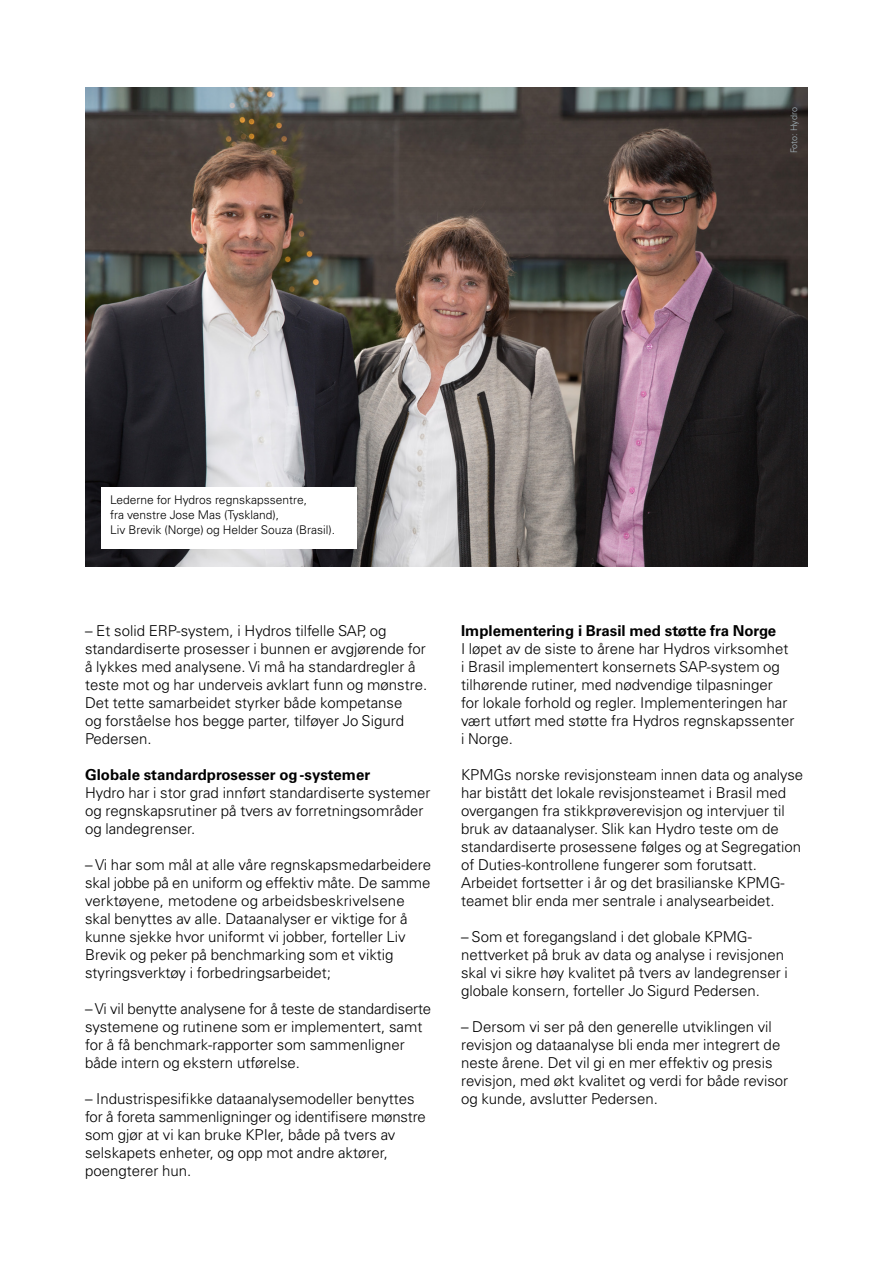
<style>
.page{position:relative;width:893px;height:1263px;background:#fff}
.page>*{position:absolute;margin:0;border:0;box-sizing:border-box;transform-origin:0 0}
.Brødtekst{font:300 15px/18px "Univers LT Pro 45";color:#000}
.Mellomtittel{font:700 15px "Univers LT Pro 65";color:#000}
.Brødtekst-2{font:300 12px/15px "Univers LT Pro 45";color:#000}
.Brødtekst-3{font:300 9px "Univers LT Pro 45";color:#a5b5bd}
</style>
<div class="page">
<img style="left:85px;top:87px;width:723px;height:479px">
<div style="left:102px;top:487px;width:255px;height:62px;background:#fff"></div>
<p class="Brødtekst-3" style="left:789px;top:153px;width:48px;rotate:-90deg">Foto: Hydro</p>
<p class="Brødtekst-2" style="left:110px;top:492px;width:227px">Lederne for Hydros regnskapssentre,<br>fra venstre Jose Mas (Tyskland),<br>Liv Brevik (Norge) og Helder Souza (Brasil).</p>
<p class="Brødtekst" style="left:85px;top:621px;width:344px">– Et solid ERP-system, i Hydros tilfelle SAP, og standardiserte prosesser i bunnen er avgjørende for å lykkes med analysene. Vi må ha standardregler å teste mot og har underveis avklart funn og mønstre.<br>Det tette samarbeidet styrker både kompetanse<br>og forståelse hos begge parter, tilføyer Jo Sigurd Pedersen.</p>
<p class="Mellomtittel" style="left:85px;top:765px;width:287px">Globale standardprosesser og -systemer</p>
<p class="Brødtekst" style="left:85px;top:783px;width:347px">Hydro har i stor grad innført standardiserte systemer og regnskapsrutiner på tvers av forretningsområder og landegrenser.</p>
<p class="Brødtekst" style="left:85px;top:855px;width:348px">– Vi har som mål at alle våre regnskapsmedarbeidere skal jobbe på en uniform og effektiv måte. De samme verktøyene, metodene og arbeidsbeskrivelsene skal benyttes av alle. Dataanalyser er viktige for å kunne sjekke hvor uniformt vi jobber, forteller Liv Brevik og peker på benchmarking som et viktig styringsverktøy i forbedringsarbeidet;</p>
<p class="Brødtekst" style="left:85px;top:999px;width:348px">– Vi vil benytte analysene for å teste de standardiserte systemene og rutinene som er implementert, samt for å få benchmark-rapporter som sammenligner både intern og ekstern utførelse.</p>
<p class="Brødtekst" style="left:85px;top:1089px;width:342px">– Industrispesifikke dataanalysemodeller benyttes for å foreta sammenligninger og identifisere mønstre som gjør at vi kan bruke KPIer, både på tvers av selskapets enheter, og opp mot andre aktører, poengterer hun.</p>
<p class="Mellomtittel" style="left:461px;top:621px;width:317px">Implementering i Brasil med støtte fra Norge</p>
<p class="Brødtekst" style="left:461px;top:639px;width:335px">I løpet av de siste to årene har Hydros virksomhet i Brasil implementert konsernets SAP-system og tilhørende rutiner, med nødvendige tilpasninger for lokale forhold og regler. Implementeringen har vært utført med støtte fra Hydros regnskapssenter i Norge.</p>
<p class="Brødtekst" style="left:461px;top:765px;width:344px">KPMGs norske revisjonsteam innen data og analyse har bistått det lokale revisjonsteamet i Brasil med overgangen fra stikkprøverevisjon og intervjuer til bruk av dataanalyser. Slik kan Hydro teste om de standardiserte prosessene følges og at Segregation of Duties-kontrollene fungerer som forutsatt.<br>Arbeidet fortsetter i år og det brasilianske KPMG&shy;teamet blir enda mer sentrale i analysearbeidet.</p>
<p class="Brødtekst" style="left:461px;top:927px;width:328px">– Som et foregangsland i det globale KPMG&shy;nettverket på bruk av data og analyse i revisjonen skal vi sikre høy kvalitet på tvers av landegrenser i globale konsern, forteller Jo Sigurd Pedersen.</p>
<p class="Brødtekst" style="left:461px;top:1017px;width:329px">– Dersom vi ser på den generelle utviklingen vil revisjon og dataanalyse bli enda mer integrert de neste årene. Det vil gi en mer effektiv og presis revisjon, med økt kvalitet og verdi for både revisor og kunde, avslutter Pedersen.</p>
</div>
